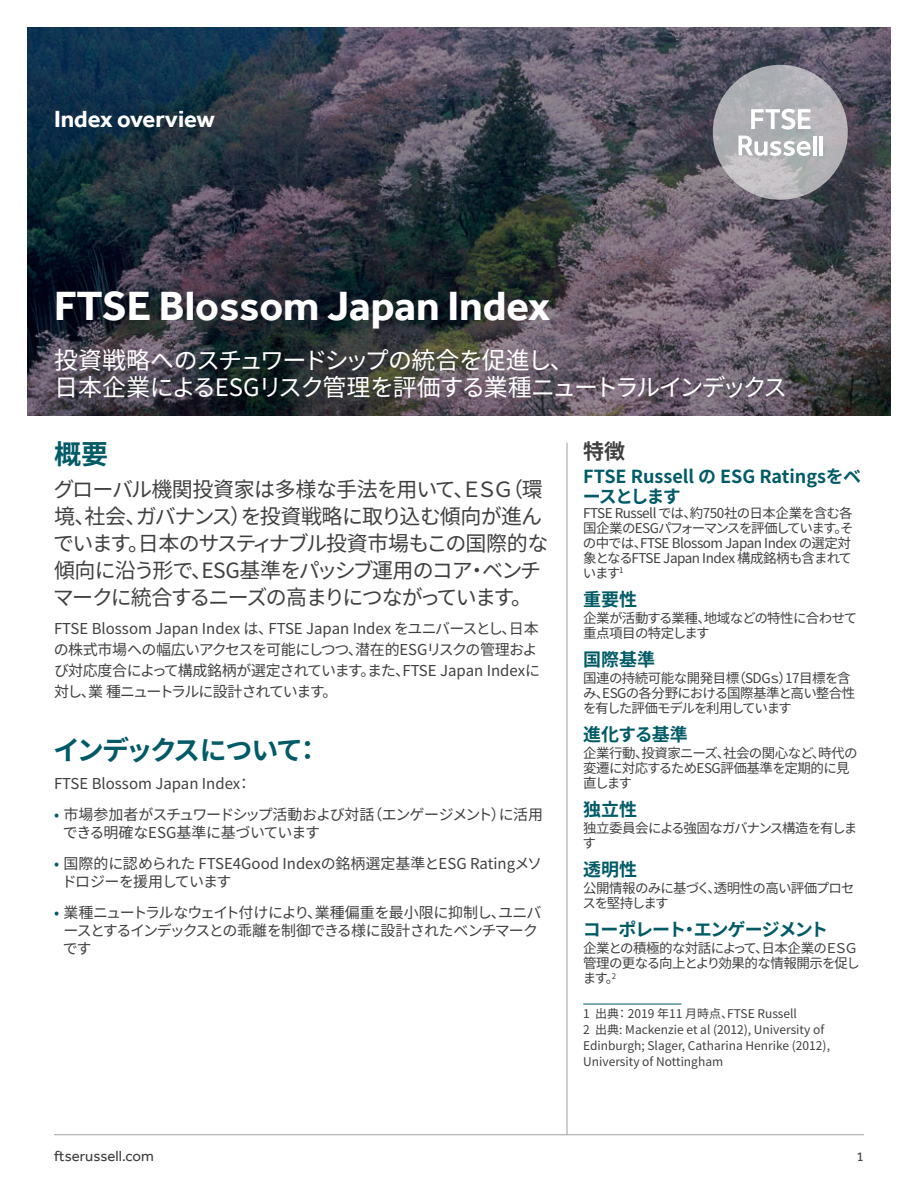
<style>
.page{position:relative;width:918px;height:1188px;background:#fff}
.page>*{position:absolute;margin:0;border:0;box-sizing:border-box;transform-origin:0 0}
.t1{font:700 42px "Effra";color:#fff}
.Heading_1{font:700 27px "Source Han Sans";letter-spacing:-.075em;color:#005b67}
.Subtitle{font:24px "Source Han Sans";letter-spacing:-.07em;color:#fff}
.t2{font:700 24px "Effra";color:#fff}
.Intro_paragraph{font:21px/27px "Source Han Sans";letter-spacing:-.055em;color:#404040}
.Heading_2{font:700 21px "Source Han Sans";color:#404040}
.Heading_3{font:700 18px/19.5px "Source Han Sans";letter-spacing:-.005em;color:#005b67}
.Heading_3-2{font:700 18px "Source Han Sans";letter-spacing:-.06em;color:#005b67}
.Body_text{font:15px/21px "Source Han Sans";letter-spacing:-.025em;color:#404040}
.Body_text-2{font:15px/18px "Source Han Sans";letter-spacing:-.065em;color:#404040}
.Body_text-3{font:15px/18px "Source Han Sans";letter-spacing:-.005em;color:#404040}
.Body_text-4{font:15px "Source Han Sans";color:#404040}
.t3{font:15px "Effra";color:#404040}
.Body_text-5{font:13.5px/15px "Source Han Sans";letter-spacing:-.05em;color:#404040}
.Body_text-6{font:13.5px/15px "Source Han Sans";letter-spacing:-.085em;color:#404040}
.t4{font:13.5px "Effra";color:#404040}
.Footnote_text{font:12px "Source Han Sans";color:#404040}
.s1{color:#005b67}
</style>
<div class="page">
<hr style="left:54px;top:1134px;width:810px;height:1px;background:#9f9f9f">
<img style="left:28px;top:27px;width:862px;height:389px">
<hr style="left:567px;top:443px;width:1px;height:692px;background:#9f9f9f">
<svg style="left:713px;top:65px;width:135px;height:135px;background:#b3b3b7"></svg>
<hr style="left:813px;top:136px;width:3px;height:19px;background:#fff">
<hr style="left:819px;top:136px;width:4px;height:19px;background:#fff">
<svg style="left:739px;top:136px;width:72px;height:20px"></svg>
<svg style="left:751px;top:109px;width:60px;height:21px"></svg>
<hr style="left:583px;top:1004px;width:98px;height:1px;background:#005b67">
<p class="t2" style="left:54px;top:105px;width:163px">Index overview</p>
<p class="t1" style="left:54px;top:280px;width:498px">FTSE Blossom Japan Index</p>
<p class="Subtitle" style="left:54px;top:346px;width:521px">投資戦略へのスチュワードシップの統合を促進し、</p>
<p class="Subtitle" style="left:54px;top:373px;width:735px">日本企業によるESGリスク管理を評価する業種ニュートラルインデックス</p>
<p class="Heading_1" style="left:54px;top:439px;width:55px">概要</p>
<p class="Intro_paragraph" style="left:53px;top:476px;width:497px">グローバル機関投資家は多様な手法を用いて、ＥＳＧ（環境、社会、ガバナンス）を投資戦略に取り込む傾向が進んでいます。日本のサスティナブル投資市場もこの国際的な傾向に沿う形で、ESG基準をパッシブ運用のコア・ベンチマークに統合するニーズの高まりにつながっています。</p>
<p class="Body_text" style="left:54px;top:618px;width:488px">FTSE Blossom Japan Index は、FTSE Japan Index をユニバースとし、日本の株式市場への幅広いアクセスを可能にしつつ、潜在的ESGリスクの管理および対応度合によって構成銘柄が選定されています。また、FTSE Japan Indexに対し、業 種ニュートラルに設計されています。</p>
<p class="Heading_1" style="left:53px;top:735px;width:269px">インデックスについて：</p>
<p class="Body_text-4" style="left:54px;top:775px;width:199px">FTSE Blossom Japan Index：</p>
<p class="Body_text" style="left:63px;top:806px;width:482px;line-height:18px;text-indent:-9px"><span class="s1">•</span> 市場参加者がスチュワードシップ活動および対話（エンゲージメント）に活用できる明確なESG基準に基づいています</p>
<p class="Body_text-3" style="left:62px;top:855px;width:482px;text-indent:-8px"><span class="s1">•</span> 国際的に認められた FTSE4Good Indexの銘柄選定基準とESG Ratingメソドロジーを援用しています</p>
<p class="Body_text-2" style="left:63px;top:903px;width:480px;text-indent:-9px"><span class="s1">•</span> 業種ニュートラルなウェイト付けにより、業種偏重を最小限に抑制し、ユニバースとするインデックスとの乖離を制御できる様に設計されたベンチマークです</p>
<p class="Heading_2" style="left:583px;top:440px;width:43px">特徴</p>
<p class="Heading_3" style="left:583px;top:467px;width:280px">FTSE Russell の ESG Ratingsをベースとします</p>
<p class="Body_text-5" style="left:583px;top:506px;width:272px">FTSE Russell では、約750社の日本企業を含む各国企業のESGパフォーマンスを評価しています。その中では、FTSE Blossom Japan Index の選定対象となるFTSE Japan Index 構成銘柄も含まれています<sup>1</sup></p>
<p class="Heading_3" style="left:583px;top:590px;width:55px">重要性</p>
<p class="Body_text-5" style="left:583px;top:611px;width:276px">企業が活動する業種、地域などの特性に合わせて重点項目の特定します</p>
<p class="Heading_3" style="left:583px;top:650px;width:73px">国際基準</p>
<p class="Body_text-5" style="left:583px;top:671px;width:274px">国連の持続可能な開発目標（SDGｓ）17目標を含み、ESGの各分野における国際基準と高い整合性を有した評価モデルを利用しています</p>
<p class="Heading_3" style="left:583px;top:725px;width:106px">進化する基準</p>
<p class="Body_text-5" style="left:583px;top:746px;width:276px">企業行動、投資家ニーズ、社会の関心など、時代の変遷に対応するためESG評価基準を定期的に見直します</p>
<p class="Heading_3" style="left:583px;top:800px;width:55px">独立性</p>
<p class="Body_text-6" style="left:582px;top:821px;width:276px">独立委員会による強固なガバナンス構造を有します</p>
<p class="Heading_3" style="left:583px;top:860px;width:55px">透明性</p>
<p class="Body_text-5" style="left:583px;top:881px;width:274px">公開情報のみに基づく、透明性の高い評価プロセスを堅持します</p>
<p class="Heading_3-2" style="left:583px;top:920px;width:247px">コーポレート・エンゲージメント</p>
<p class="Body_text-5" style="left:583px;top:941px;width:279px">企業との積極的な対話によって、日本企業のＥＳＧ管理の更なる向上とより効果的な情報開示を促します。<sup>2</sup></p>
<p class="Footnote_text" style="left:583px;top:1007px;width:215px">1 出典： 2019 年11 月時点、FTSE Russell</p>
<p class="Footnote_text" style="left:583px;top:1023px;width:243px">2 出典: Mackenzie et al (2012), University of</p>
<p class="Footnote_text" style="left:583px;top:1039px;width:248px">Edinburgh; Slager, Catharina Henrike (2012),</p>
<p class="Footnote_text" style="left:583px;top:1055px;width:142px">University of Nottingham</p>
<p class="t3" style="left:54px;top:1147px;width:101px">ftserussell.com</p>
<p class="t4" style="left:857px;top:1149px;width:9px">1</p>
</div>
